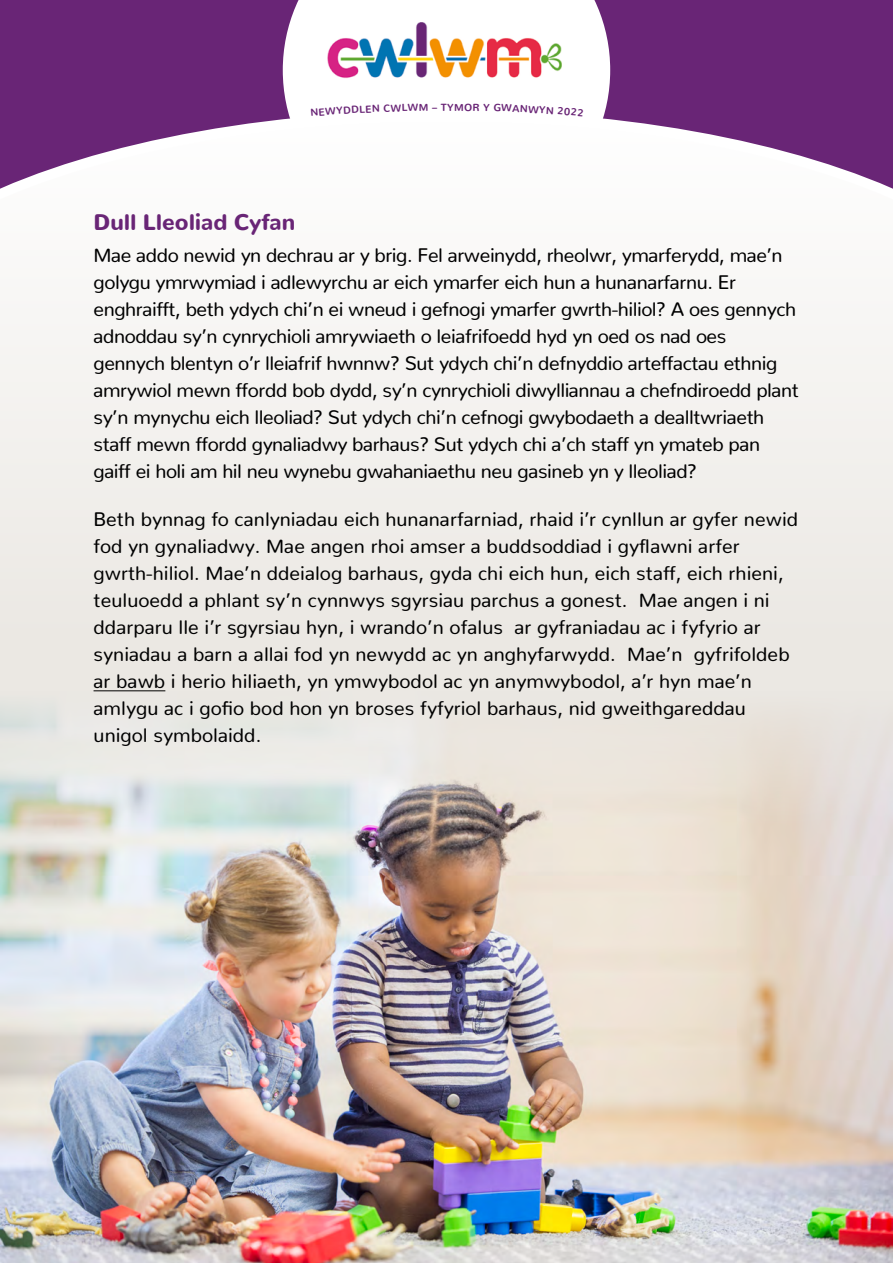
<style>
.page{position:relative;width:893px;height:1263px;background:#fff}
.page>*{position:absolute;margin:0;border:0;box-sizing:border-box;transform-origin:0 0}
.t1{font:900 22.5px "Nunito";color:#692576}
.t2{font:19.5px/27px "Nunito";letter-spacing:-.02em;color:#000}
.t3{font:19.5px/27px "Nunito";letter-spacing:.005em;color:#000}
.t4{font:700 10.35px "Nunito";color:#692576}
</style>
<div class="page">
<div style="left:0;top:0;width:893px;height:121px;background:#692576"></div>
<svg style="left:283px;top:0;width:327px;height:121px"></svg>
<img style="left:309px;top:5px;width:271px;height:90px">
<svg style="left:0;top:121px;width:893px;height:571px;fill:#f3f1ee"></svg>
<img style="left:0;top:692px;width:893px;height:571px">
<hr style="left:94px;top:690px;width:71px;height:1px;background:#000">
<svg style="left:311px;top:105px;width:60px;height:11px"></svg>
<svg style="left:408px;top:104px;width:19px;height:7px"></svg>
<svg style="left:465px;top:103px;width:14px;height:8px"></svg>
<svg style="left:521px;top:105px;width:62px;height:11px"></svg>
<p class="t4" style="left:372px;top:99px;width:37px;rotate:-2deg">N CWL</p>
<p class="t4" style="left:432px;top:98px;width:33px">– TYM</p>
<p class="t4" style="left:484px;top:98px;width:38px;rotate:2deg">Y GWA</p>
<p class="t1" style="left:94px;top:201px;width:203px">Dull Lleoliad Cyfan</p>
<p class="t2" style="left:94px;top:239px;width:707px">Mae addo newid yn dechrau ar y brig. Fel arweinydd, rheolwr, ymarferydd, mae’n golygu ymrwymiad i adlewyrchu ar eich ymarfer eich hun a hunanarfarnu. Er enghraifft, beth ydych chi’n ei wneud i gefnogi ymarfer gwrth-hiliol? A oes gennych adnoddau sy’n cynrychioli amrywiaeth o leiafrifoedd hyd yn oed os nad oes gennych blentyn o’r lleiafrif hwnnw? Sut ydych chi’n defnyddio arteffactau ethnig amrywiol mewn ffordd bob dydd, sy’n cynrychioli diwylliannau a chefndiroedd plant sy’n mynychu eich lleoliad? Sut ydych chi’n cefnogi gwybodaeth a dealltwriaeth staff mewn ffordd gynaliadwy barhaus? Sut ydych chi a’ch staff yn ymateb pan gaiff ei holi am hil neu wynebu gwahaniaethu neu gasineb yn y lleoliad?</p>
<p class="t3" style="left:94px;top:503px;width:706px">Beth bynnag fo canlyniadau eich hunanarfarniad, rhaid i’r cynllun ar gyfer newid fod yn gynaliadwy. Mae angen rhoi amser a buddsoddiad i gyflawni arfer gwrth-hiliol. Mae’n ddeialog barhaus, gyda chi eich hun, eich staff, eich rhieni, teuluoedd a phlant sy’n cynnwys sgyrsiau parchus a gonest. Mae angen i ni ddarparu lle i’r sgyrsiau hyn, i wrando’n ofalus ar gyfraniadau ac i fyfyrio ar syniadau a barn a allai fod yn newydd ac yn anghyfarwydd. Mae’n gyfrifoldeb ar bawb i herio hiliaeth, yn ymwybodol ac yn anymwybodol, a’r hyn mae’n amlygu ac i gofio bod hon yn broses fyfyriol barhaus, nid gweithgareddau unigol symbolaidd.</p>
</div>
